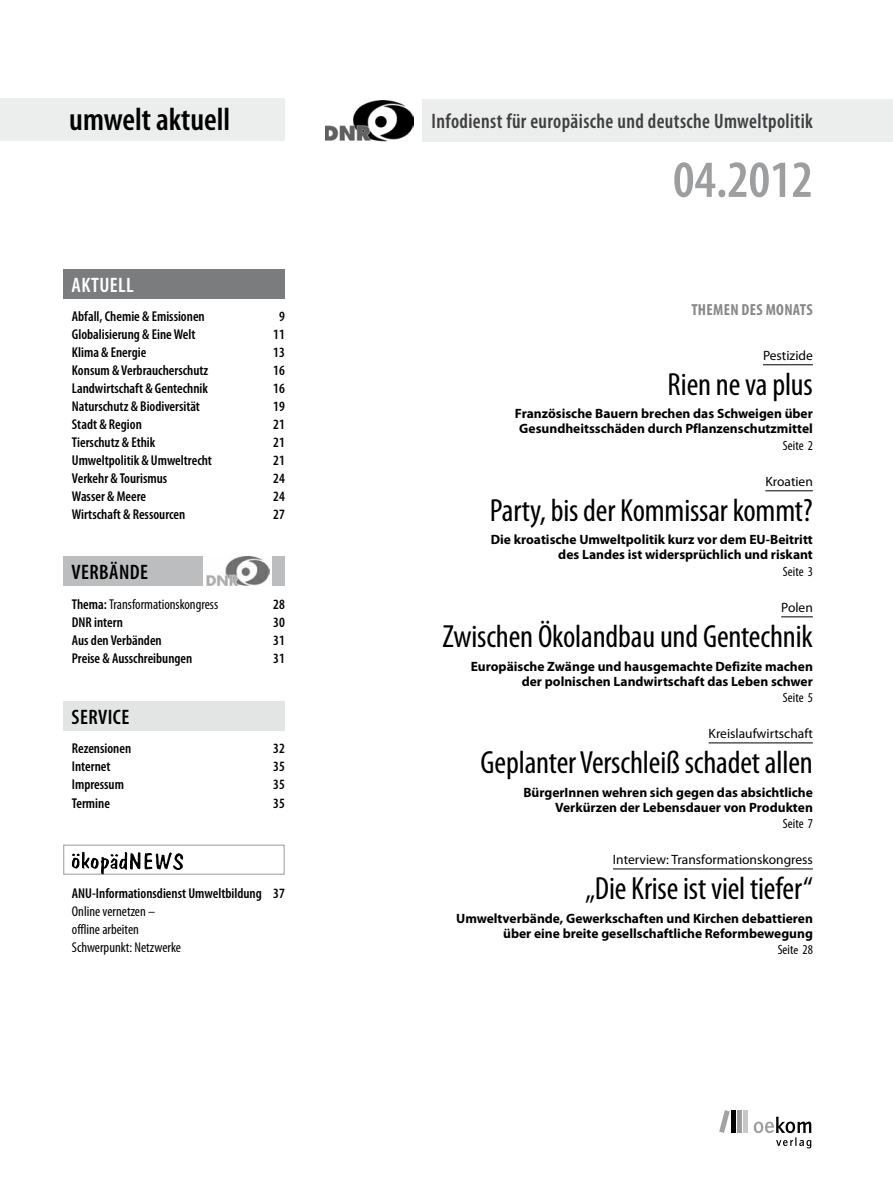
<style>
.page{position:relative;width:893px;height:1191px;background:#fff}
.page>*{position:absolute;margin:0;border:0;box-sizing:border-box;transform-origin:0 0}
.t1{font:600 condensed 52.5px "Myriad Pro";color:#9c9e9f}
.t2{font:condensed 32.1px "Myriad Pro";letter-spacing:-.005em;color:#000}
.t3{font:600 condensed 32.1px "Myriad Pro";color:#000}
.t4{font:600 condensed 21px "Myriad Pro";letter-spacing:.02em;color:#3e3d40;scale:.95 1}
.t5{font:600 condensed 21px "Myriad Pro";letter-spacing:.05em;color:#000}
.t6{font:600 condensed 21px "Myriad Pro";color:#fff}
.t7{font:700 condensed 16.05px "Myriad Pro";letter-spacing:.02em;color:#87888a}
.t8{font:600 condensed 14.25px "Myriad Pro";color:#000}
.t9{font:condensed 14.25px/18px "Myriad Pro";color:#000}
.t10{font:700 13.5px/15px "Myriad Pro";color:#000;text-align:right}
.t11{font:13.5px "Myriad Pro";color:#000}
.t12{font:condensed 13.5px "Myriad Pro";color:#000}
.s1{font-weight:600}
.s2{font-size:12.3px}
</style>
<div class="page">
<div style="left:63px;top:269px;width:221px;height:30px;background:#7b7c7e"></div>
<div style="left:63px;top:556px;width:221px;height:29px;background:#bbbdbe"></div>
<div style="left:203px;top:552px;width:68px;height:35px;background:#fff"></div>
<img style="left:207px;top:556px;width:62px;height:29px">
<div style="left:63px;top:701px;width:221px;height:30px;background:#e3e4e4"></div>
<div style="left:63px;top:844px;width:221px;height:30px;background:#fff;border:1px solid #999"></div>
<img style="left:82px;top:851px;width:56px;height:18px">
<div style="left:0;top:98px;width:285px;height:42px;background:#eceded"></div>
<div style="left:423px;top:100px;width:470px;height:42px;background:#eceded"></div>
<div style="left:743px;top:1110px;width:5px;height:22px;background:#c6c7c8"></div>
<div style="left:737px;top:1110px;width:5px;height:22px;background:#9c9e9f"></div>
<div style="left:731px;top:1110px;width:5px;height:22px;background:#000"></div>
<svg style="left:719px;top:1110px;width:11px;height:22px"></svg>
<svg style="left:754px;top:1116px;width:57px;height:32px"></svg>
<hr style="left:763px;top:364px;width:50px;height:1px;background:#000">
<hr style="left:765px;top:490px;width:48px;height:1px;background:#000">
<hr style="left:781px;top:616px;width:32px;height:1px;background:#000">
<hr style="left:709px;top:742px;width:104px;height:1px;background:#000">
<hr style="left:613px;top:868px;width:200px;height:1px;background:#000">
<img style="left:325px;top:100px;width:88px;height:41px">
<h2 class="t3" style="left:69px;top:100px;width:163px">umwelt aktuell</h2>
<h3 class="t4" style="left:432px;top:108px;width:403px">Infodienst für europäische und deutsche Umweltpolitik</h3>
<h3 class="t6" style="left:72px;top:272px;width:64px">Aktuell</h3>
<p class="t8" style="left:72px;top:308px;width:134px">Abfall, Chemie &amp; Emissionen</p>
<p class="t8" style="left:279px;top:308px;width:7px">9</p>
<p class="t8" style="left:72px;top:326px;width:125px">Globalisierung &amp; Eine Welt</p>
<p class="t8" style="left:273px;top:326px;width:13px">11</p>
<p class="t8" style="left:72px;top:344px;width:76px">Klima &amp; Energie</p>
<p class="t8" style="left:273px;top:344px;width:13px">13</p>
<p class="t8" style="left:72px;top:362px;width:138px">Konsum &amp; Verbraucherschutz</p>
<p class="t8" style="left:273px;top:362px;width:13px">16</p>
<p class="t8" style="left:72px;top:380px;width:138px">Landwirtschaft &amp; Gentechnik</p>
<p class="t8" style="left:273px;top:380px;width:13px">16</p>
<p class="t8" style="left:72px;top:398px;width:130px">Naturschutz &amp; Biodiversität</p>
<p class="t8" style="left:273px;top:398px;width:13px">19</p>
<p class="t8" style="left:72px;top:416px;width:71px">Stadt &amp; Region</p>
<p class="t8" style="left:273px;top:416px;width:13px">21</p>
<p class="t8" style="left:72px;top:434px;width:85px">Tierschutz &amp; Ethik</p>
<p class="t8" style="left:273px;top:434px;width:13px">21</p>
<p class="t8" style="left:72px;top:452px;width:142px">Umweltpolitik &amp; Umweltrecht</p>
<p class="t8" style="left:273px;top:452px;width:13px">21</p>
<p class="t8" style="left:72px;top:470px;width:97px">Verkehr &amp; Tourismus</p>
<p class="t8" style="left:273px;top:470px;width:13px">24</p>
<p class="t8" style="left:72px;top:488px;width:76px">Wasser &amp; Meere</p>
<p class="t8" style="left:273px;top:488px;width:13px">24</p>
<p class="t8" style="left:72px;top:506px;width:115px">Wirtschaft &amp; Ressourcen</p>
<p class="t8" style="left:273px;top:506px;width:13px">27</p>
<h3 class="t5" style="left:72px;top:559px;width:78px">verbände</h3>
<p class="t9" style="left:72px;top:595px;width:148px"><span class="s1">Thema:</span> Transformationskongress</p>
<p class="t8" style="left:273px;top:596px;width:13px">28</p>
<p class="t8" style="left:72px;top:614px;width:53px">DNR intern</p>
<p class="t8" style="left:273px;top:614px;width:13px">30</p>
<p class="t8" style="left:72px;top:632px;width:91px">Aus den Verbänden</p>
<p class="t8" style="left:273px;top:632px;width:13px">31</p>
<p class="t8" style="left:72px;top:650px;width:122px">Preise &amp; Ausschreibungen</p>
<p class="t8" style="left:273px;top:650px;width:13px">31</p>
<h3 class="t5" style="left:72px;top:704px;width:59px">Service</h3>
<p class="t8" style="left:72px;top:740px;width:61px">Rezensionen</p>
<p class="t8" style="left:273px;top:740px;width:13px">32</p>
<p class="t8" style="left:72px;top:758px;width:40px">Internet</p>
<p class="t8" style="left:273px;top:758px;width:13px">35</p>
<p class="t8" style="left:72px;top:776px;width:54px">Impressum</p>
<p class="t8" style="left:273px;top:776px;width:13px">35</p>
<p class="t8" style="left:72px;top:794px;width:40px">Termine</p>
<p class="t8" style="left:273px;top:794px;width:13px">35</p>
<p class="t8" style="left:72px;top:884px;width:215px">ANU-Informationsdienst Umweltbildung 37</p>
<p class="t9" style="left:72px;top:901px;width:111px">Online vernetzen – offline arbeiten<br>Schwerpunkt: Netzwerke</p>
<h1 class="t1" style="left:673px;top:147px;width:141px">04.2012</h1>
<p class="t7" style="left:691px;top:300px;width:123px">THEMEN DES MONATS</p>
<p class="t11" style="left:763px;top:347px;width:51px">Pestizide</p>
<h2 class="t2" style="left:668px;top:365px;width:147px">Rien ne va plus</h2>
<p class="t10" style="left:515px;top:406px;width:299px;text-align:center">Französische Bauern brechen das Schweigen über<br>Gesundheitsschäden durch Pflanzenschutzmittel</p>
<p class="t12" style="left:783px;top:437px;width:31px">Seite 2</p>
<p class="t11" style="left:765px;top:473px;width:49px">Kroatien</p>
<h2 class="t2" style="left:490px;top:491px;width:324px">Party, bis der Kommissar kommt?</h2>
<p class="t10" style="left:491px;top:532px;width:324px">Die kroatische Umweltpolitik kurz vor dem EU-Beitritt des Landes ist widersprüchlich und riskant</p>
<p class="t12" style="left:783px;top:563px;width:31px">Seite 3</p>
<p class="t11" style="left:781px;top:599px;width:33px">Polen</p>
<h2 class="t2" style="left:442px;top:617px;width:372px">Zwischen Ökolandbau und Gentechnik</h2>
<p class="t10" style="left:471px;top:658px;width:344px">Europäische Zwänge und hausgemachte Defizite machen der polnischen Landwirtschaft das Leben schwer</p>
<p class="t12" style="left:783px;top:689px;width:31px">Seite 5</p>
<p class="t11" style="left:709px;top:725px;width:106px">Kreislaufwirtschaft</p>
<h2 class="t2" style="left:481px;top:743px;width:334px">Geplanter Verschleiß schadet allen</h2>
<p class="t10" style="left:523px;top:784px;width:291px">BürgerInnen wehren sich gegen das absichtliche<br>Verkürzen der Lebensdauer von Produkten</p>
<p class="t12" style="left:783px;top:815px;width:31px">Seite 7</p>
<p class="t11" style="left:613px;top:851px;width:201px">Interview: Transformationskongress</p>
<h2 class="t2" style="left:585px;top:869px;width:229px">„Die Krise ist viel tiefer“</h2>
<p class="t10" style="left:456px;top:910px;width:358px">Umweltverbände, Gewerkschaften und Kirchen debattieren über eine breite gesellschaftliche Reformbewegung</p>
<p class="t12" style="left:778px;top:941px;width:37px">Seit<span class="s2">e</span> 28</p>
</div>
